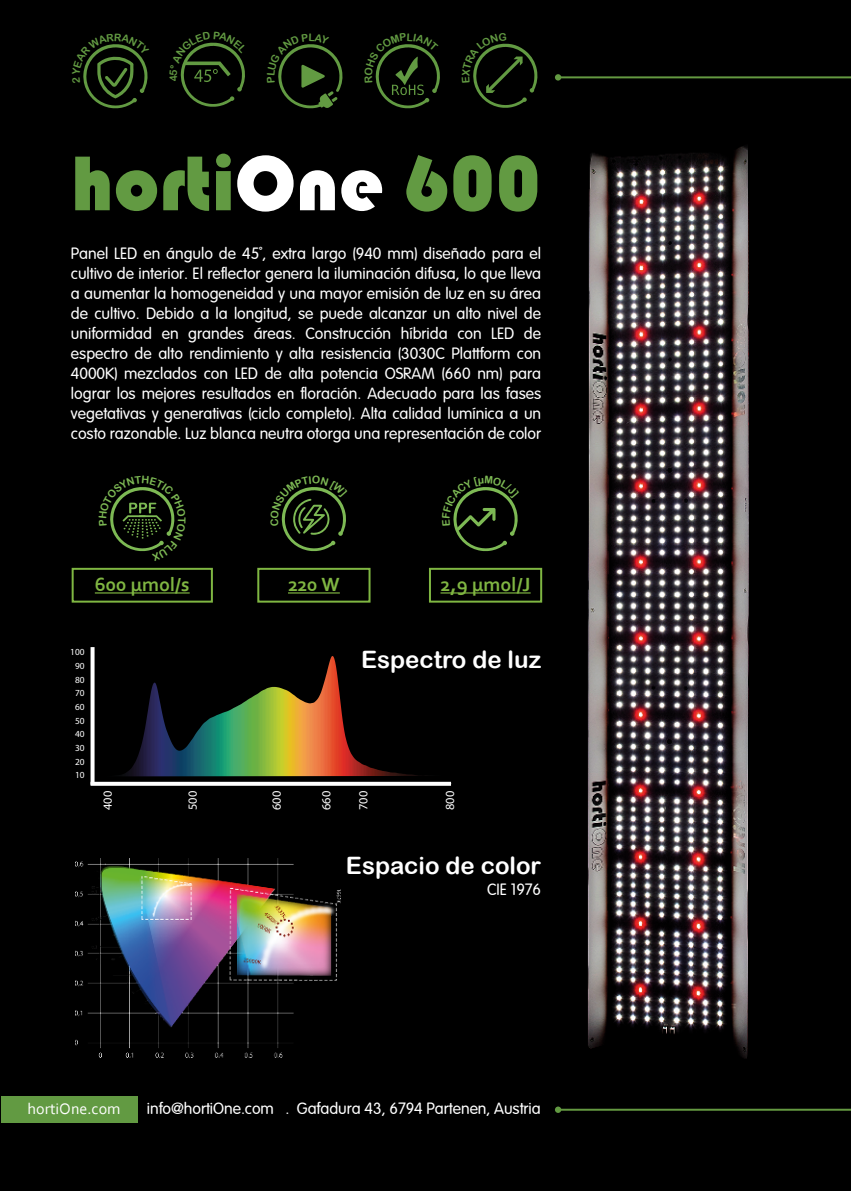
<style>
.page{position:relative;width:851px;height:1191px;background:#fff}
.page>*{position:absolute;margin:0;border:0;box-sizing:border-box;transform-origin:0 0}
.t1{font:80.4px "Bauhaus 93";color:#629a42}
.t2{font:24px "Arial Rounded MT Bold";color:#fff}
.t3{font:700 20px "Corbel";color:#80b642}
.t4{font:16px/20px "Arial Rounded";color:#fff;text-align:justify}
.t5{font:16px "Corbel";color:#fff}
.t6{font:12.4px "Myriad Pro";color:#fff}
.t7{font:9.4px/13.6px "Myriad Pro";color:#fff}
.s1{color:#fff}
</style>
<div class="page">
<div style="left:0;top:0;width:850px;height:1191px;background:#000"></div>
<img style="left:76px;top:858px;width:265px;height:199px">
<svg style="left:90px;top:782px;width:361px;height:4px"></svg>
<svg style="left:90px;top:647px;width:4px;height:138px"></svg>
<svg style="left:119px;top:656px;width:299px;height:120px"></svg>
<hr style="left:95px;top:592px;width:95px;height:1px;background:#80b642">
<div style="left:72px;top:568px;width:141px;height:34px;border:2px solid #7fb642"></div>
<hr style="left:440px;top:592px;width:90px;height:1px;background:#80b642">
<div style="left:429px;top:568px;width:113px;height:34px;border:2px solid #7fb642"></div>
<hr style="left:288px;top:592px;width:52px;height:1px;background:#80b642">
<div style="left:257px;top:568px;width:113px;height:34px;border:2px solid #7fb642"></div>
<div style="left:1px;top:1095px;width:137px;height:27px;background:#629a42"></div>
<div style="left:555px;top:74px;width:6px;height:7px;background:#629a42;border-radius:50%"></div>
<hr style="left:559px;top:76px;width:291px;height:2px;background:#649941">
<div style="left:555px;top:1106px;width:6px;height:7px;background:#629a42;border-radius:50%"></div>
<hr style="left:559px;top:1108px;width:291px;height:2px;background:#649941">
<img style="left:587px;top:146px;width:162px;height:913px">
<svg style="left:83px;top:44px;width:65px;height:64px"></svg>
<svg style="left:278px;top:44px;width:65px;height:64px"></svg>
<svg style="left:375px;top:44px;width:65px;height:64px"></svg>
<svg style="left:473px;top:43px;width:65px;height:65px"></svg>
<svg style="left:180px;top:42px;width:65px;height:65px"></svg>
<svg style="left:110px;top:487px;width:65px;height:65px"></svg>
<svg style="left:453px;top:487px;width:65px;height:64px"></svg>
<svg style="left:281px;top:487px;width:65px;height:64px"></svg>
<h1 class="t1" style="left:71px;top:138px;width:471px">horti<span class="s1">One</span> 600</h1>
<p class="t4" style="left:71px;top:242px;width:471px">Panel LED en ángulo de 45°, extra largo (940 mm) diseñado para el cultivo de interior. El reflector genera la iluminación difusa, lo que lleva a aumentar la homogeneidad y una mayor emisión de luz en su área de cultivo. Debido a la longitud, se puede alcanzar un alto nivel de uniformidad en grandes áreas. Construcción híbrida con LED de espectro de alto rendimiento y alta resistencia (3030C Plattform con 4000K) mezclados con LED de alta potencia OSRAM (660 nm) para lograr los mejores resultados en floración. Adecuado para las fases vegetativas y generativas (ciclo completo). Alta calidad lumínica a un costo razonable. Luz blanca neutra otorga una representación de color</p>
<p class="t3" style="left:95px;top:572px;width:96px">600 µmol/s</p>
<p class="t3" style="left:440px;top:572px;width:92px">2,9 µmol/J</p>
<p class="t3" style="left:288px;top:572px;width:53px">220 W</p>
<p class="t7" style="left:70px;top:645px;width:16px">100</p>
<p class="t7" style="left:75px;top:658px;width:11px">90</p>
<p class="t7" style="left:75px;top:672px;width:11px">80</p>
<p class="t7" style="left:75px;top:686px;width:11px">70</p>
<p class="t7" style="left:75px;top:700px;width:11px">60</p>
<p class="t7" style="left:75px;top:713px;width:11px">50</p>
<p class="t7" style="left:75px;top:727px;width:11px">40<br>30</p>
<p class="t7" style="left:75px;top:754px;width:11px">20</p>
<p class="t7" style="left:75px;top:768px;width:11px">10</p>
<p class="t6" style="left:100px;top:810px;width:21px;rotate:-90deg">400</p>
<h2 class="t2" style="left:361px;top:645px;width:181px">Espectro de luz</h2>
<p class="t6" style="left:185px;top:810px;width:21px;rotate:-90deg">500</p>
<p class="t6" style="left:269px;top:810px;width:21px;rotate:-90deg">600</p>
<p class="t6" style="left:319px;top:810px;width:21px;rotate:-90deg">660</p>
<p class="t6" style="left:356px;top:810px;width:21px;rotate:-90deg">700</p>
<p class="t6" style="left:442px;top:810px;width:21px;rotate:-90deg">800</p>
<h2 class="t2" style="left:346px;top:851px;width:197px">Espacio de color</h2>
<p class="t4" style="left:487px;top:878px;width:56px">CIE 1976</p>
<p class="t5" style="left:28px;top:1098px;width:94px">hortiOne.com</p>
<p class="t4" style="left:147px;top:1096px;width:395px">info@hortiOne.com . Gafadura 43, 6794 Partenen, Austria</p>
</div>
